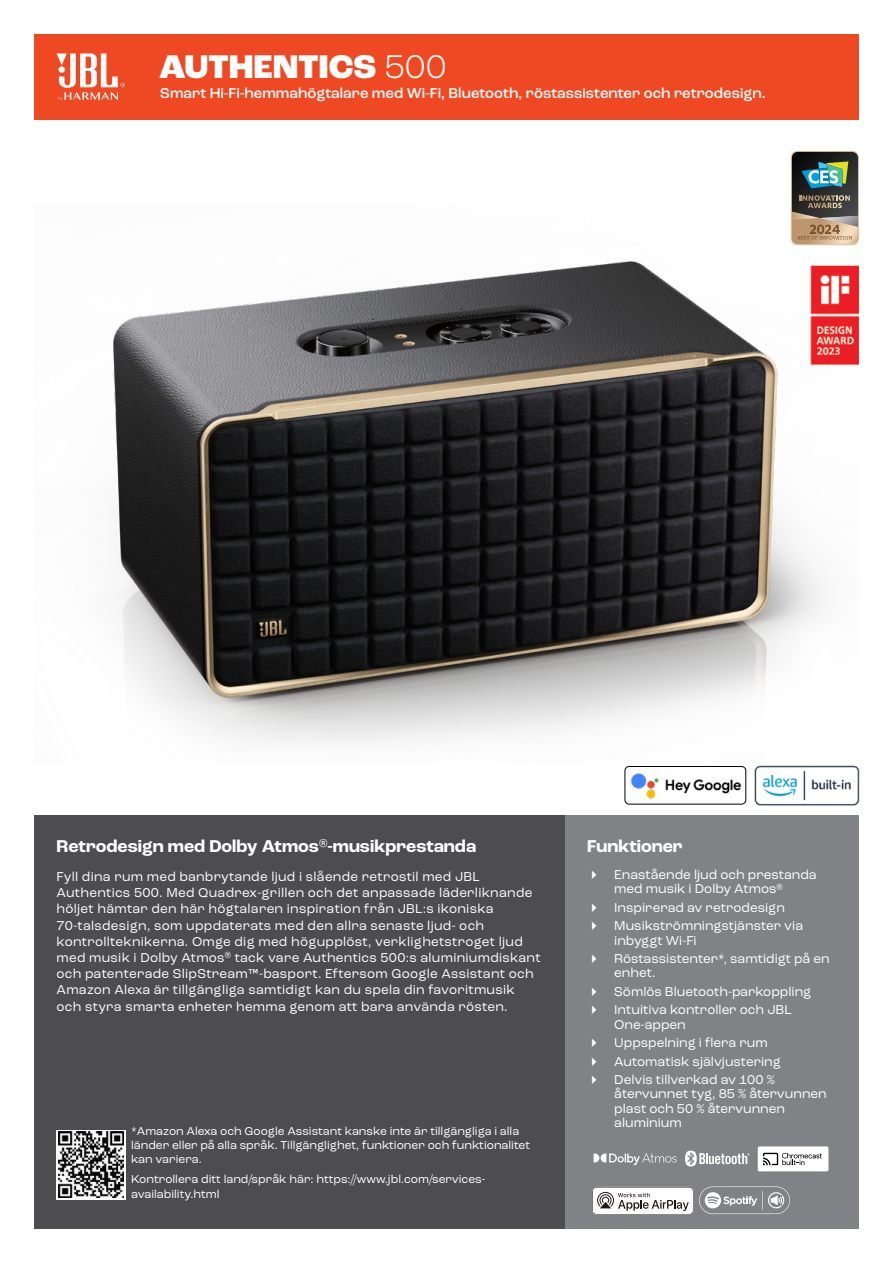
<style>
.page{position:relative;width:893px;height:1263px;background:#fff}
.page>*{position:absolute;margin:0;border:0;box-sizing:border-box;transform-origin:0 0}
.t1{font:800 34.5px "Roc Grotesk";color:#fff}
.t2{font:700 18px "Roc Grotesk";color:#fff}
.t3{font:500 15px "Roc Grotesk";color:#fff}
.t4{font:13.5px/16.2px "Roc Grotesk";letter-spacing:.02em;color:#fff}
.t5{font:13.5px/18.5px "Roc Grotesk";color:#fff}
.t6{font:12px/14.4px "Roc Grotesk";color:#fff}
.s1{font-weight:300}
</style>
<div class="page">
<img style="left:113px;top:204px;width:740px;height:540px">
<div style="left:565px;top:816px;width:294px;height:413px;background:#808285"></div>
<div style="left:34px;top:816px;width:531px;height:413px;background:#4d4d4f"></div>
<div style="left:34px;top:34px;width:825px;height:85px;background:#ef4923"></div>
<svg style="left:57px;top:53px;width:68px;height:48px"></svg>
<img style="left:624px;top:766px;width:122px;height:39px">
<div style="left:625px;top:766px;width:121px;height:38px;border:1px solid #000;border-radius:4px"></div>
<img style="left:754px;top:765px;width:106px;height:41px">
<svg style="left:56px;top:1130px;width:69px;height:69px"></svg>
<img style="left:58px;top:1132px;width:66px;height:66px">
<img style="left:811px;top:264px;width:48px;height:102px">
<svg style="left:791px;top:151px;width:68px;height:94px;background:#6e6e5f"></svg>
<svg style="left:592px;top:1186px;width:198px;height:28px"></svg>
<div style="left:758px;top:1146px;width:70px;height:25px;background:#fff;border-radius:2px"></div>
<svg style="left:763px;top:1153px;width:59px;height:12px"></svg>
<svg style="left:685px;top:1151px;width:65px;height:15px"></svg>
<svg style="left:594px;top:1153px;width:82px;height:12px"></svg>
<h1 class="t1" style="left:159px;top:45px;width:289px">AUTHENTICS <span class="s1">500</span></h1>
<p class="t3" style="left:160px;top:84px;width:607px">Smart Hi-Fi-hemmahögtalare med Wi-Fi, Bluetooth, röstassistenter och retrodesign.</p>
<h2 class="t2" style="left:57px;top:835px;width:421px">Retrodesign med Dolby Atmos<sup>®</sup>-musikprestanda</h2>
<p class="t4" style="left:57px;top:868px;width:486px">Fyll dina rum med banbrytande ljud i slående retrostil med JBL Authentics 500. Med Quadrex-grillen och det anpassade läderliknande höljet hämtar den här högtalaren inspiration från JBL:s ikoniska 70-talsdesign, som uppdaterats med den allra senaste ljud- och kontrollteknikerna. Omge dig med högupplöst, verklighetstroget ljud med musik i Dolby Atmos<sup>®</sup> tack vare Authentics 500:s aluminiumdiskant och patenterade SlipStream™-basport. Eftersom Google Assistant och Amazon Alexa är tillgängliga samtidigt kan du spela din favoritmusik och styra smarta enheter hemma genom att bara använda rösten.</p>
<p class="t6" style="left:131px;top:1123px;width:400px">*Amazon Alexa och Google Assistant kanske inte är tillgängliga i alla länder eller på alla språk. Tillgänglighet, funktioner och funktionalitet kan variera.</p>
<p class="t6" style="left:131px;top:1172px;width:356px">Kontrollera ditt land/språk här: https://www.jbl.com/services&shy;availability.html</p>
<h2 class="t2" style="left:587px;top:835px;width:97px">Funktioner</h2>
<p class="t5" style="left:614px;top:867px;width:204px;line-height:14.2px">Enastående ljud och prestanda med musik i Dolby Atmos<sup>®</sup></p>
<p class="t5" style="left:614px;top:898px;width:190px">Inspirerad av retrodesign<br>Musikströmningstjänster via</p>
<p class="t5" style="left:614px;top:931px;width:217px">inbyggt Wi-Fi<br>Röstassistenter*, samtidigt på en</p>
<p class="t5" style="left:614px;top:964px;width:199px">enhet.<br>Sömlös Bluetooth-parkoppling<br>Intuitiva kontroller och JBL</p>
<p class="t5" style="left:614px;top:1015px;width:168px">One-appen<br>Uppspelning i flera rum<br>Automatisk självjustering<br>Delvis tillverkad av 100 %</p>
<p class="t5" style="left:614px;top:1087px;width:214px;line-height:14.2px">återvunnet tyg, 85 % återvunnen plast och 50 % återvunnen aluminium</p>
</div>
